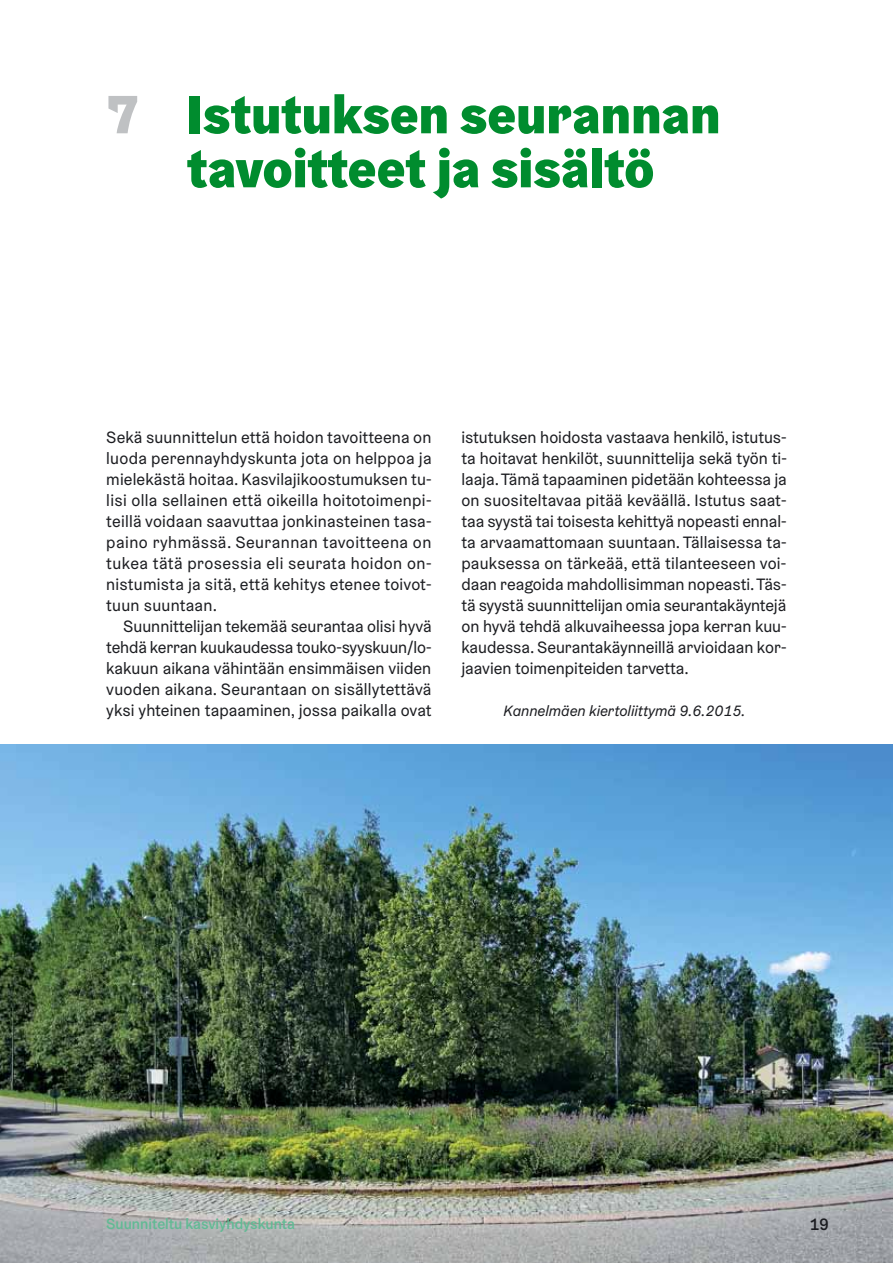
<style>
.page{position:relative;width:893px;height:1263px;background:#fff}
.page>*{position:absolute;margin:0;border:0;box-sizing:border-box;transform-origin:0 0}
.t1{font:900 54px/54px "Helsinki Grotesk";color:#008c2e;text-align:center}
.t2{font:16.5px/21px "Helsinki Grotesk";letter-spacing:.005em;color:#1b1c20;text-align:justify}
.t3{font:500 16.5px "Helsinki Grotesk";color:#1b1c20}
.t4{font:italic 15px "Helsinki Grotesk";color:#1b1c20}
.t5{font:500 15px "Helsinki Grotesk";color:#62ba94}
.s1{color:#bfc1c3}
</style>
<div class="page">
<img style="left:0;top:744px;width:893px;height:519px">
<h1 class="t1" style="left:106px;top:87px;width:616px"><span class="s1">7</span> Istutuksen seurannan tavoitteet ja sisältö</h1>
<p class="t2" style="left:106px;top:426px;width:327px">Sekä suunnittelun että hoidon tavoitteena on luoda perennayhdyskunta jota on helppoa ja mielekästä hoitaa. Kasvilajikoostumuksen tu&shy;lisi olla sellainen että oikeilla hoitotoimenpi&shy;teillä voidaan saavuttaa jonkinasteinen tasa&shy;paino ryhmässä. Seurannan tavoitteena on tukea tätä prosessia eli seurata hoidon on&shy;nistumista ja sitä, että kehitys etenee toivot&shy;tuun suuntaan.</p>
<p class="t2" style="left:106px;top:615px;width:327px;text-indent:17px">Suunnittelijan tekemää seurantaa olisi hyvä tehdä kerran kuukaudessa touko-syyskuun/lo&shy;kakuun aikana vähintään ensimmäisen viiden vuoden aikana. Seurantaan on sisällytettävä yksi yhteinen tapaaminen, jossa paikalla ovat</p>
<p class="t2" style="left:461px;top:426px;width:327px">istutuksen hoidosta vastaava henkilö, istutus&shy;ta hoitavat henkilöt, suunnittelija sekä työn ti&shy;laaja. Tämä tapaaminen pidetään kohteessa ja on suositeltavaa pitää keväällä. Istutus saat&shy;taa syystä tai toisesta kehittyä nopeasti ennal&shy;ta arvaamattomaan suuntaan. Tällaisessa ta&shy;pauksessa on tärkeää, että tilanteeseen voi&shy;daan reagoida mahdollisimman nopeasti. Täs&shy;tä syystä suunnittelijan omia seurantakäyntejä on hyvä tehdä alkuvaiheessa jopa kerran kuu&shy;kaudessa. Seurantakäynneillä arvioidaan kor&shy;jaavien toimenpiteiden tarvetta.</p>
<p class="t4" style="left:503px;top:701px;width:243px">Kannelmäen kiertoliittymä 9.6.2015.</p>
<p class="t5" style="left:106px;top:1215px;width:190px">Suunniteltu kasviyhdyskunta</p>
<p class="t3" style="left:809px;top:1214px;width:21px">19</p>
</div>
